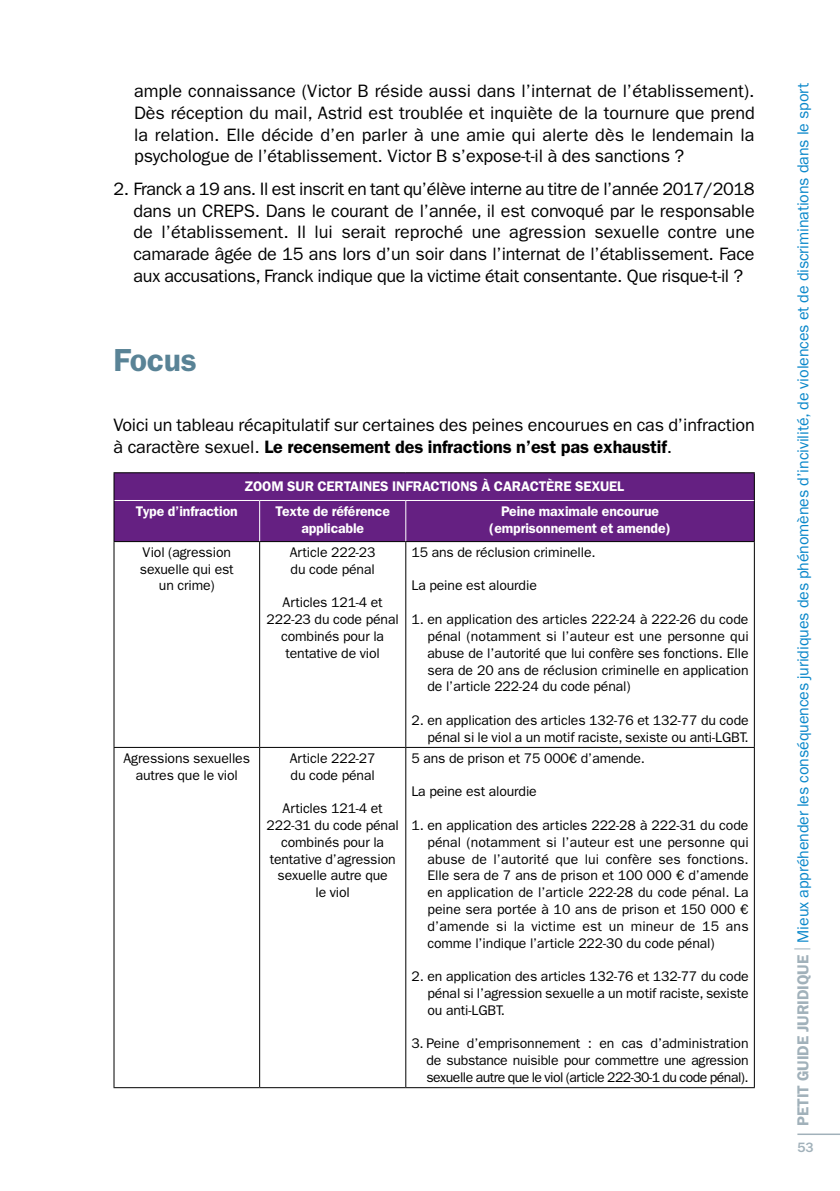
<style>
.page{position:relative;width:840px;height:1191px;background:#fff}
.page>*{position:absolute;margin:0;border:0;box-sizing:border-box;transform-origin:0 0}
.t1{font:600 32px "ITC Franklin Gothic Std";letter-spacing:-.01em;color:#598396}
.t2{font:18px/21.6px "ITC Franklin Gothic Std";letter-spacing:-.01em;color:#000;text-align:justify}
.t3{font:16px "ITC Franklin Gothic Std";letter-spacing:-.01em;color:#0987ca}
.t4{font:14px/16.8px "ITC Franklin Gothic Std";letter-spacing:-.01em;color:#000;text-align:center}
.t5{font:600 14px/16.8px "ITC Franklin Gothic Std";letter-spacing:-.01em;color:#fff;text-align:center}
.t6{font:500 14px "ITC Franklin Gothic Std";color:#a1b1ba}
.s1{font-weight:600}
.s2{font-weight:600;color:#a1b1ba}
.s3{color:#a1b1ba}
</style>
<div class="page">
<hr style="left:797px;top:1133px;width:42px;height:2px;background:#a1b1ba">
<div style="left:114px;top:473px;width:639px;height:68px;background:#652082"></div>
<hr style="left:113px;top:472px;width:146px;height:1px;background:#000">
<hr style="left:259px;top:472px;width:146px;height:1px;background:#000">
<hr style="left:405px;top:472px;width:349px;height:1px;background:#000">
<hr style="left:113px;top:541px;width:146px;height:1px;background:#000">
<hr style="left:259px;top:541px;width:146px;height:1px;background:#000">
<hr style="left:405px;top:541px;width:349px;height:1px;background:#000">
<hr style="left:113px;top:747px;width:146px;height:1px;background:#000">
<hr style="left:259px;top:747px;width:146px;height:1px;background:#000">
<hr style="left:405px;top:747px;width:349px;height:1px;background:#000">
<hr style="left:113px;top:1087px;width:146px;height:1px;background:#000">
<hr style="left:259px;top:1087px;width:146px;height:1px;background:#000">
<hr style="left:405px;top:1087px;width:349px;height:1px;background:#000">
<svg style="left:113px;top:473px;width:1px;height:27px"></svg>
<hr style="left:113px;top:500px;width:1px;height:41px;background:#000">
<hr style="left:113px;top:542px;width:1px;height:205px;background:#000">
<hr style="left:113px;top:748px;width:1px;height:339px;background:#000">
<svg style="left:753px;top:473px;width:1px;height:27px"></svg>
<hr style="left:753px;top:500px;width:1px;height:41px;background:#000">
<hr style="left:259px;top:542px;width:1px;height:205px;background:#000">
<hr style="left:405px;top:542px;width:1px;height:205px;background:#000">
<hr style="left:753px;top:542px;width:1px;height:205px;background:#000">
<hr style="left:259px;top:748px;width:1px;height:339px;background:#000">
<hr style="left:405px;top:748px;width:1px;height:339px;background:#000">
<hr style="left:753px;top:748px;width:1px;height:339px;background:#000">
<hr style="left:114px;top:500px;width:145px;height:1px;background:#fff">
<hr style="left:259px;top:500px;width:146px;height:1px;background:#fff">
<hr style="left:259px;top:501px;width:1px;height:40px;background:#fff">
<hr style="left:405px;top:500px;width:348px;height:1px;background:#fff">
<hr style="left:405px;top:501px;width:1px;height:40px;background:#fff">
<p class="t2" style="left:134px;top:81px;width:622px">ample connaissance (Victor B réside aussi dans l’internat de l’établissement).<br>Dès réception du mail, Astrid est troublée et inquiète de la tournure que prend la relation. Elle décide d’en parler à une amie qui alerte dès le lendemain la psychologue de l’établissement. Victor B s’expose-t-il à des sanctions ?</p>
<p class="t2" style="left:133px;top:178px;width:622px;text-indent:-20px">2. Franck a 19 ans. Il est inscrit en tant qu’élève interne au titre de l’année 2017/2018 dans un CREPS. Dans le courant de l’année, il est convoqué par le responsable de l’établissement. Il lui serait reproché une agression sexuelle contre une camarade âgée de 15 ans lors d’un soir dans l’internat de l’établissement. Face aux accusations, Franck indique que la victime était consentante. Que risque-t-il ?</p>
<h1 class="t1" style="left:113px;top:341px;width:85px">Focus</h1>
<p class="t2" style="left:113px;top:414px;width:642px">Voici un tableau récapitulatif sur certaines des peines encourues en cas d’infraction à caractère sexuel. <span class="s1">Le recensement des infractions n’est pas exhaustif</span>.</p>
<p class="t5" style="left:244px;top:478px;width:381px">ZOOM SUR CERTAINES INFRACTIONS À CARACTÈRE SEXUEL</p>
<p class="t5" style="left:136px;top:502px;width:103px">Type d’infraction</p>
<p class="t5" style="left:275px;top:502px;width:116px">Texte de référence applicable</p>
<p class="t5" style="left:489px;top:502px;width:183px">Peine maximale encourue (emprisonnement et amende)</p>
<p class="t4" style="left:140px;top:544px;width:95px">Viol (agression sexuelle qui est un crime)</p>
<p class="t4" style="left:289px;top:544px;width:87px;text-align:left">Article 222-23 du code pénal</p>
<p class="t4" style="left:266px;top:594px;width:134px">Articles 121-4 et<br>222-23 du code pénal combinés pour la tentative de viol</p>
<p class="t4" style="left:411px;top:544px;width:186px">15 ans de réclusion criminelle.</p>
<p class="t4" style="left:411px;top:577px;width:127px">La peine est alourdie</p>
<p class="t4" style="left:427px;top:611px;width:323px;text-align:justify;text-indent:-16px">1. en application des articles 222-24 à 222-26 du code pénal (notamment si l’auteur est une personne qui abuse de l’autorité que lui confère ses fonctions. Elle sera de 20 ans de réclusion criminelle en application de l’article 222-24 du code pénal)</p>
<p class="t4" style="left:411px;top:712px;width:338px;text-align:right">2. en application des articles 132-76 et 132-77 du code pénal si le viol a un motif raciste, sexiste ou anti-LGBT.</p>
<p class="t4" style="left:123px;top:749px;width:128px">Agressions sexuelles autres que le viol</p>
<p class="t4" style="left:289px;top:749px;width:87px;text-align:left">Article 222-27 du code pénal</p>
<p class="t4" style="left:266px;top:800px;width:134px">Articles 121-4 et<br>222-31 du code pénal combinés pour la tentative d’agression sexuelle autre que<br>le viol</p>
<p class="t4" style="left:411px;top:749px;width:235px">5 ans de prison et 75 000€ d’amende.</p>
<p class="t4" style="left:411px;top:783px;width:127px">La peine est alourdie</p>
<p class="t4" style="left:427px;top:817px;width:323px;text-align:justify;text-indent:-16px">1. en application des articles 222-28 à 222-31 du code pénal (notamment si l’auteur est une personne qui abuse de l’autorité que lui confère ses fonctions.<br>Elle sera de 7 ans de prison et 100 000 € d’amende en application de l’article 222-28 du code pénal. La peine sera portée à 10 ans de prison et 150 000 € d’amende si la victime est un mineur de 15 ans comme l’indique l’article 222-30 du code pénal)</p>
<p class="t4" style="left:427px;top:968px;width:322px;text-align:justify;text-indent:-16px">2. en application des articles 132-76 et 132-77 du code pénal si l’agression sexuelle a un motif raciste, sexiste ou anti-LGBT.</p>
<p class="t4" style="left:426px;top:1035px;width:324px;text-align:justify;text-indent:-15px">3. Peine d’emprisonnement : en cas d’administration de substance nuisible pour commettre une agression sexuelle autre que le viol (article 222-30-1 du code pénal).</p>
<p class="t3" style="left:793px;top:1125px;width:1044px;rotate:-90deg"><span class="s2">PETIT GUIDE JURIDIQUE</span> <span class="s3">|</span> Mieux appréhender les conséquences juridiques des phénomènes d’incivilité, de violences et de discriminations dans le sport</p>
<p class="t6" style="left:797px;top:1139px;width:18px">53</p>
</div>
